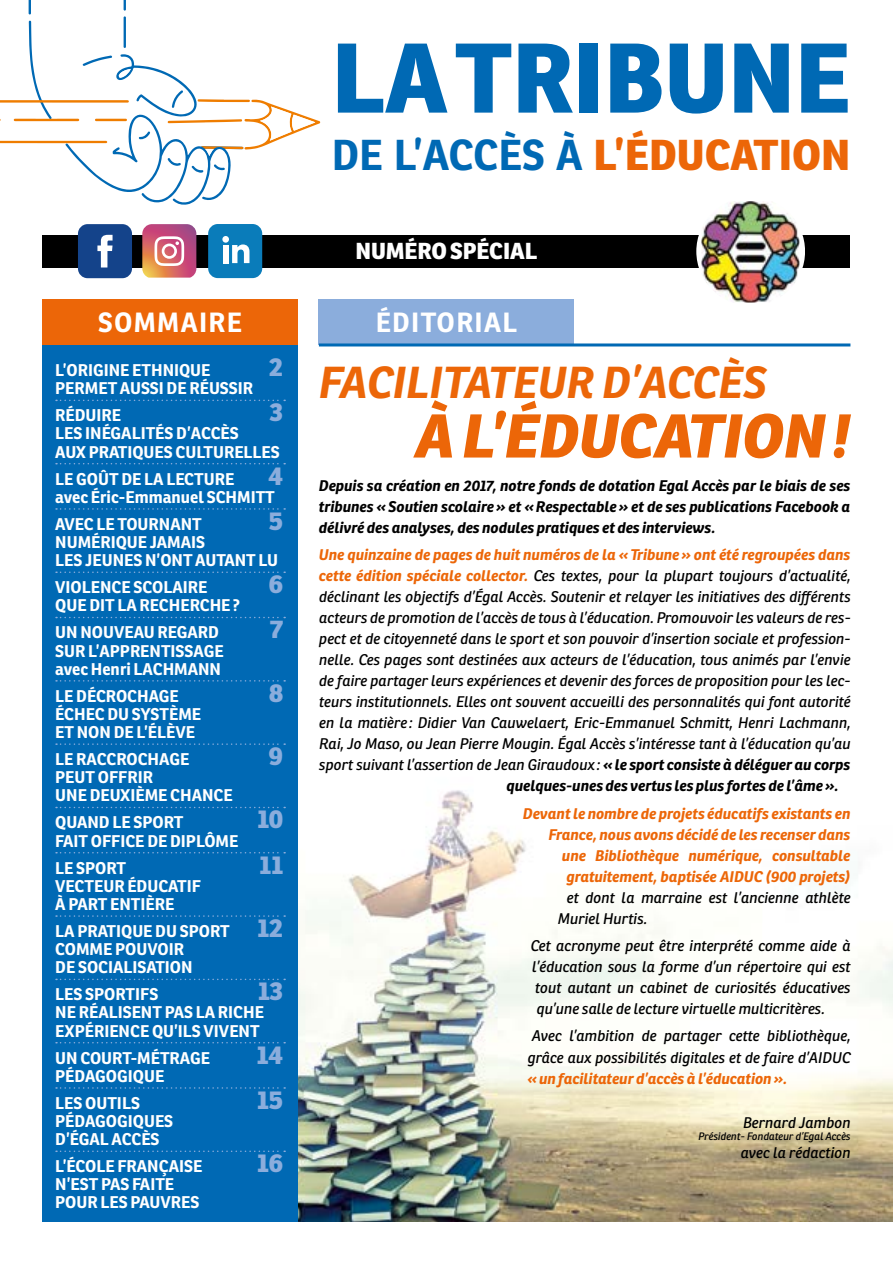
<style>
.page{position:relative;width:893px;height:1263px;background:#fff}
.page>*{position:absolute;margin:0;border:0;box-sizing:border-box;transform-origin:0 0}
.t1{font:800 96px "Ronnia";color:#0069b4}
.t2{font:italic 800 60px "Ronnia";letter-spacing:-.005em;color:#ec6608}
.t3{font:italic 700 43.5px "Ronnia";letter-spacing:-.005em;color:#ec6608}
.t4{font:800 42px "Ronnia";color:#ec6608}
.t5{font:700 27px "Ronnia";letter-spacing:.05em;color:#fff}
.t6{font:800 25.5px "Ronnia";letter-spacing:-.02em;color:#8baddc}
.t7{font:800 22.5px "Ronnia";color:#fff}
.t8{font:700 16.5px/18.1px "Ronnia";color:#fff}
.t9{font:italic 15px/21px "Ronnia";letter-spacing:-.005em;color:#000}
.t10{font:italic 700 15px/21px "Ronnia";letter-spacing:-.005em;color:#ec6608;text-align:right}
.t11{font:italic 700 15px/21px "Ronnia";letter-spacing:-.005em;color:#000;text-align:justify}
.t12{font:italic 10.5px "Ronnia";letter-spacing:-.005em;color:#000}
.s1{font-weight:700;color:#0069b4}
.s2{font-weight:800;font-size:25.5px;color:#8baddc}
.s3{font-weight:700;color:#ec6608}
.s4{font-weight:700}
</style>
<div class="page">
<img style="left:298px;top:790px;width:595px;height:431px">
<svg style="left:0;top:0;width:320px;height:205px"></svg>
<div style="left:43px;top:345px;width:255px;height:876px;background:#0069b4"></div>
<svg style="left:56px;top:400px;width:229px;height:1px"></svg>
<svg style="left:56px;top:463px;width:229px;height:1px"></svg>
<svg style="left:56px;top:508px;width:229px;height:2px"></svg>
<svg style="left:56px;top:571px;width:229px;height:2px"></svg>
<svg style="left:56px;top:617px;width:229px;height:1px"></svg>
<svg style="left:56px;top:680px;width:229px;height:2px"></svg>
<svg style="left:56px;top:743px;width:229px;height:2px"></svg>
<svg style="left:56px;top:807px;width:229px;height:1px"></svg>
<svg style="left:56px;top:852px;width:229px;height:1px"></svg>
<svg style="left:56px;top:915px;width:229px;height:2px"></svg>
<svg style="left:56px;top:979px;width:229px;height:1px"></svg>
<svg style="left:56px;top:1042px;width:229px;height:1px"></svg>
<svg style="left:56px;top:1087px;width:229px;height:2px"></svg>
<svg style="left:56px;top:1150px;width:229px;height:2px"></svg>
<div style="left:43px;top:235px;width:807px;height:33px;background:#000"></div>
<div style="left:319px;top:299px;width:255px;height:46px;background:#8baddc"></div>
<hr style="left:319px;top:343px;width:531px;height:3px;background:#0069b4">
<div style="left:43px;top:299px;width:255px;height:46px;background:#ec6608"></div>
<div style="left:78px;top:224px;width:54px;height:54px;background:#14438a;border-radius:10px"></div>
<svg style="left:97px;top:235px;width:16px;height:32px"></svg>
<svg style="left:142px;top:224px;width:54px;height:54px;background:#d37983"></svg>
<div style="left:208px;top:224px;width:54px;height:54px;background:#0a7cba;border-radius:10px"></div>
<div style="left:223px;top:245px;width:6px;height:18px;background:#fff"></div>
<div style="left:222px;top:236px;width:7px;height:7px;background:#fff;border-radius:50%"></div>
<svg style="left:232px;top:244px;width:17px;height:19px"></svg>
<div style="left:696px;top:197px;width:109px;height:109px;background:#fff;border-radius:54px"></div>
<img style="left:701px;top:201px;width:98px;height:101px">
<h1 class="t1" style="left:332px;top:16px;width:520px">LA TRIBUNE</h1>
<h3 class="t4" style="left:332px;top:127px;width:520px"><span class="s1">DE L’ACCÈS À</span> L’ÉDUCATION</h3>
<h3 class="t7" style="left:356px;top:237px;width:183px">NUMÉRO SPÉCIAL</h3>
<h3 class="t5" style="left:98px;top:305px;width:145px">SOMMAIRE</h3>
<h3 class="t5" style="left:376px;top:305px;width:143px">ÉDITORIAL</h3>
<p class="t8" style="left:55px;top:361px;width:157px">L’ORIGINE ETHNIQUE</p>
<h3 class="t6" style="left:269px;top:350px;width:16px">2</h3>
<p class="t8" style="left:55px;top:375px;width:199px;line-height:27.2px">PERMET AUSSI DE RÉUSSIR<br>RÉDUIRE</p>
<h3 class="t6" style="left:270px;top:396px;width:15px">3</h3>
<p class="t8" style="left:55px;top:424px;width:226px">LES INÉGALITÉS D’ACCÈS<br>AUX PRATIQUES CULTURELLES</p>
<p class="t8" style="left:55px;top:470px;width:181px">LE GOÛT DE LA LECTURE</p>
<h3 class="t6" style="left:268px;top:459px;width:17px">4</h3>
<p class="t8" style="left:55px;top:483px;width:221px;line-height:27.2px">avec Éric-Emmanuel SCHMITT<br>AVEC LE TOURNANT</p>
<h3 class="t6" style="left:269px;top:504px;width:16px">5</h3>
<p class="t8" style="left:55px;top:533px;width:224px">NUMÉRIQUE JAMAIS<br>LES JEUNES N’ONT AUTANT LU</p>
<p class="t8" style="left:55px;top:578px;width:154px">VIOLENCE SCOLAIRE</p>
<h3 class="t6" style="left:268px;top:568px;width:16px">6</h3>
<p class="t8" style="left:55px;top:592px;width:186px;line-height:27.2px">QUE DIT LA RECHERCHE?<br>UN NOUVEAU REGARD</p>
<h3 class="t6" style="left:270px;top:613px;width:15px">7</h3>
<p class="t8" style="left:55px;top:641px;width:170px">SUR L’APPRENTISSAGE avec Henri LACHMANN</p>
<p class="t8" style="left:55px;top:687px;width:125px">LE DÉCROCHAGE</p>
<h3 class="t6" style="left:269px;top:676px;width:16px">8</h3>
<p class="t8" style="left:55px;top:705px;width:147px">ÉCHEC DU SYSTÈME<br>ET NON DE L’ÉLÈVE</p>
<p class="t8" style="left:55px;top:750px;width:136px">LE RACCROCHAGE</p>
<h3 class="t6" style="left:268px;top:739px;width:16px">9</h3>
<p class="t8" style="left:55px;top:768px;width:179px">PEUT OFFRIR<br>UNE DEUXIÈME CHANCE</p>
<p class="t8" style="left:55px;top:813px;width:130px">QUAND LE SPORT</p>
<h3 class="t6" style="left:257px;top:803px;width:28px">10</h3>
<p class="t8" style="left:55px;top:827px;width:185px;line-height:27.2px">FAIT OFFICE DE DIPLÔME<br>LE SPORT</p>
<h3 class="t6" style="left:259px;top:848px;width:25px">11</h3>
<p class="t8" style="left:55px;top:877px;width:147px">VECTEUR ÉDUCATIF<br>À PART ENTIÈRE</p>
<p class="t8" style="left:55px;top:922px;width:230px">LA PRATIQUE DU SPORT <span class="s2">12<br></span>COMME POUVOIR<br>DE SOCIALISATION</p>
<p class="t8" style="left:55px;top:985px;width:104px">LES SPORTIFS</p>
<h3 class="t6" style="left:258px;top:975px;width:27px">13</h3>
<p class="t8" style="left:55px;top:1003px;width:210px">NE RÉALISENT PAS LA RICHE<br>EXPÉRIENCE QU’ILS VIVENT</p>
<p class="t8" style="left:55px;top:1048px;width:156px">UN COURT-MÉTRAGE</p>
<h3 class="t6" style="left:257px;top:1038px;width:28px">14</h3>
<p class="t8" style="left:55px;top:1062px;width:111px;line-height:27.2px">PÉDAGOGIQUE<br>LES OUTILS</p>
<h3 class="t6" style="left:257px;top:1083px;width:28px">15</h3>
<p class="t8" style="left:55px;top:1112px;width:119px">PÉDAGOGIQUES<br>D’ÉGAL ACCÈS</p>
<p class="t8" style="left:55px;top:1157px;width:149px">L’ÉCOLE FRANÇAISE</p>
<h3 class="t6" style="left:257px;top:1146px;width:28px">16</h3>
<p class="t8" style="left:55px;top:1175px;width:146px">N’EST PAS FAITE<br>POUR LES PAUVRES</p>
<h3 class="t3" style="left:319px;top:354px;width:449px">FACILITATEUR D’ACCÈS</h3>
<h2 class="t2" style="left:416px;top:397px;width:436px">À L’ÉDUCATION!</h2>
<p class="t11" style="left:319px;top:475px;width:533px">Depuis sa création en 2017, notre fonds de dotation Egal Accès par le biais de ses tribunes « Soutien scolaire » et « Respectable » et de ses publications Facebook a délivré des analyses, des nodules pratiques et des interviews.</p>
<p class="t10" style="left:319px;top:544px;width:533px">Une quinzaine de pages de huit numéros de la « Tribune » ont été regroupées dans</p>
<p class="t9" style="left:319px;top:565px;width:533px"><span class="s3">cette édition spéciale collector.</span> Ces textes, pour la plupart toujours d’actualité,</p>
<p class="t9" style="left:319px;top:586px;width:533px">déclinant les objectifs d’Égal Accès. Soutenir et relayer les initiatives des différents</p>
<p class="t9" style="left:319px;top:607px;width:533px">acteurs de promotion de l’accès de tous à l’éducation. Promouvoir les valeurs de res-</p>
<p class="t9" style="left:319px;top:628px;width:533px">pect et de citoyenneté dans le sport et son pouvoir d’insertion sociale et profession-</p>
<p class="t9" style="left:319px;top:649px;width:533px">nelle. Ces pages sont destinées aux acteurs de l’éducation, tous animés par l’envie</p>
<p class="t9" style="left:319px;top:670px;width:533px">de faire partager leurs expériences et devenir des forces de proposition pour les lec-</p>
<p class="t9" style="left:319px;top:691px;width:533px">teurs institutionnels. Elles ont souvent accueilli des personnalités qui font autorité</p>
<p class="t9" style="left:319px;top:712px;width:533px">en la matière: Didier Van Cauwelaert, Eric-Emmanuel Schmitt, Henri Lachmann,</p>
<p class="t9" style="left:319px;top:733px;width:533px">Rai, Jo Maso, ou Jean Pierre Mougin. Égal Accès s’intéresse tant à l’éducation qu’au</p>
<p class="t9" style="left:319px;top:754px;width:533px">sport suivant l’assertion de Jean Giraudoux: <span class="s4">« le sport consiste à déléguer au corps</span></p>
<p class="t11" style="left:506px;top:775px;width:334px">quelques-unes des vertus les plus fortes de l’âme ».</p>
<p class="t10" style="left:523px;top:803px;width:329px">Devant le nombre de projets éducatifs existants en France, nous avons décidé de les recenser dans une Bibliothèque numérique, consultable gratuitement, baptisée AIDUC (900 projets)</p>
<p class="t9" style="left:557px;top:887px;width:294px;text-indent:9px">et dont la marraine est l’ancienne athlète<br>Muriel Hurtis.</p>
<p class="t9" style="left:530px;top:935px;width:321px">Cet acronyme peut être interprété comme aide à</p>
<p class="t9" style="left:532px;top:956px;width:320px">l’éducation sous la forme d’un répertoire qui est</p>
<p class="t9" style="left:535px;top:977px;width:317px">tout autant un cabinet de curiosités éducatives</p>
<p class="t9" style="left:536px;top:998px;width:290px">qu’une salle de lecture virtuelle multicritères.</p>
<p class="t9" style="left:527px;top:1025px;width:324px;text-align:center">Avec l’ambition de partager cette bibliothèque, grâce aux possibilités digitales et de faire d’AIDUC</p>
<p class="t10" style="left:527px;top:1067px;width:261px">« un facilitateur d’accès à l’éducation ».</p>
<p class="t9" style="left:743px;top:1112px;width:109px">Bernard Jambon</p>
<p class="t12" style="left:698px;top:1129px;width:154px">Président- Fondateur d’Egal Accès</p>
<p class="t9" style="left:740px;top:1142px;width:112px">avec la rédaction</p>
</div>
